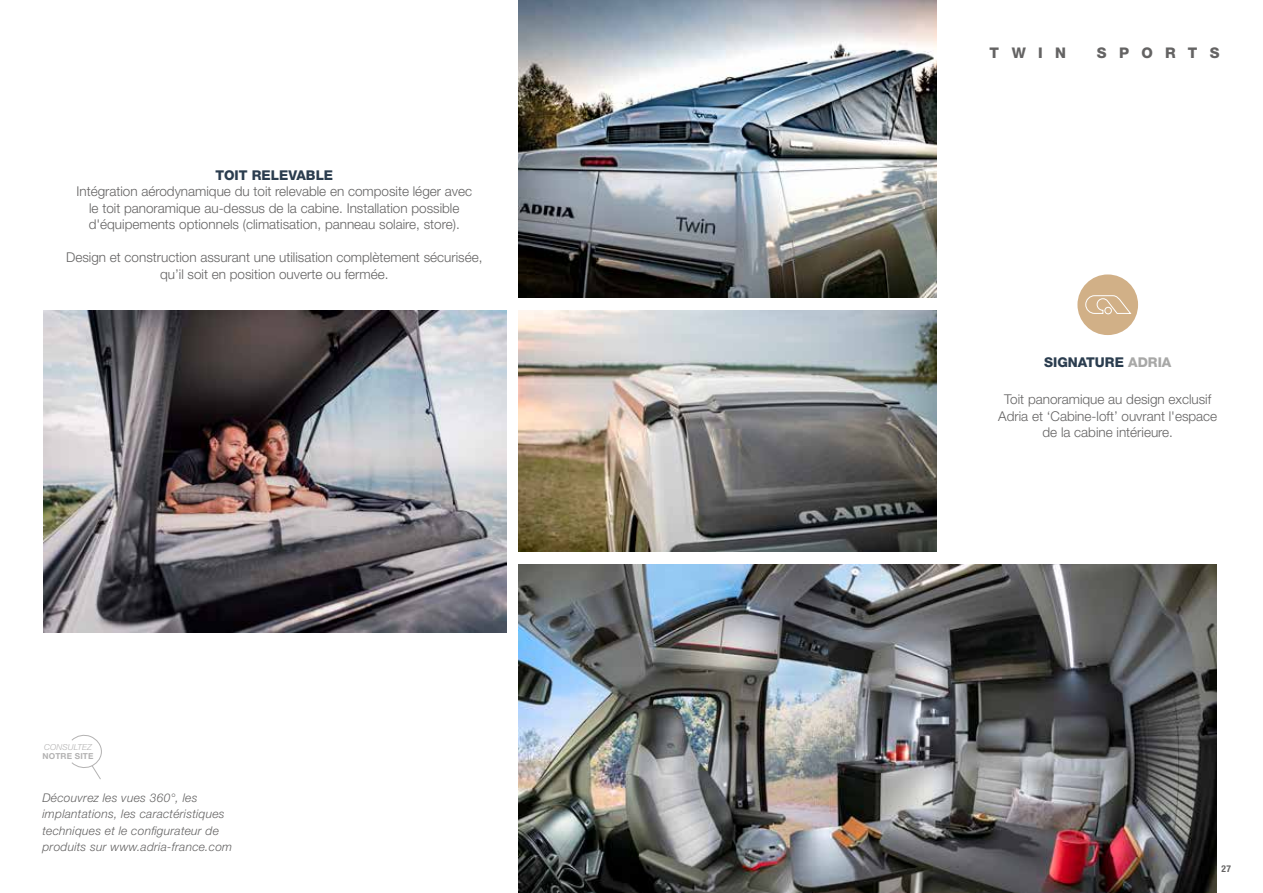
<style>
.page{position:relative;width:1263px;height:893px;background:#fff}
.page>*{position:absolute;margin:0;border:0;box-sizing:border-box;transform-origin:0 0}
.t1{font:800 14.7px "Helvetica Neue LT Pro";letter-spacing:.835em;color:#646363}
.t2{font:300 13.5px/16.5px "Helvetica Neue LT Pro";color:#646363;text-align:center}
.t3{font:800 13.5px "Helvetica Neue LT Pro";color:#2b3d4f}
.t4{font:italic 300 12px/16.5px "Helvetica Neue LT Pro";letter-spacing:.02em;color:#646363}
.t5{font:700 condensed 9.45px "Helvetica Neue LT Pro";color:#646363}
.t6{font:italic 300 8.25px "Helvetica Neue LT Pro";letter-spacing:.02em;color:#b3b2b2}
.t7{font:700 8.25px "Helvetica Neue LT Pro";letter-spacing:.02em;color:#b3b2b2}
.s1{color:#a8a8a7}
</style>
<div class="page">
<img style="left:519px;top:0;width:418px;height:298px">
<div style="left:1077px;top:274px;width:61px;height:61px;background:#d1b087;border-radius:50%"></div>
<svg style="left:1085px;top:295px;width:46px;height:19px"></svg>
<img style="left:519px;top:565px;width:697px;height:328px">
<img style="left:44px;top:310px;width:462px;height:323px">
<img style="left:519px;top:310px;width:418px;height:242px">
<svg style="left:71px;top:734px;width:31px;height:46px"></svg>
<p class="t3" style="left:215px;top:167px;width:119px">TOIT RELEVABLE</p>
<p class="t2" style="left:76px;top:183px;width:397px">Intégration aérodynamique du toit relevable en composite léger avec le toit panoramique au-dessus de la cabine. Installation possible d'équipements optionnels (climatisation, panneau solaire, store).</p>
<p class="t2" style="left:66px;top:249px;width:418px">Design et construction assurant une utilisation complètement sécurisée, qu’il soit en position ouverte ou fermée.</p>
<p class="t6" style="left:44px;top:742px;width:49px">CONSULTEZ</p>
<p class="t7" style="left:43px;top:751px;width:53px">NOTRE SITE</p>
<p class="t4" style="left:43px;top:789px;width:191px">Découvrez les vues 360°, les implantations, les caractéristiques techniques et le configurateur de produits sur www.adria-france.com</p>
<p class="t1" style="left:990px;top:44px;width:78px">TWIN</p>
<p class="t1" style="left:1097px;top:44px;width:124px">SPORTS</p>
<p class="t3" style="left:1044px;top:354px;width:129px">SIGNATURE <span class="s1">ADRIA</span></p>
<p class="t2" style="left:998px;top:391px;width:221px">Toit panoramique au design exclusif<br>Adria et ‘Cabine-loft’ ouvrant l'espace de la cabine intérieure.</p>
<p class="t5" style="left:1221px;top:863px;width:11px">27</p>
</div>
